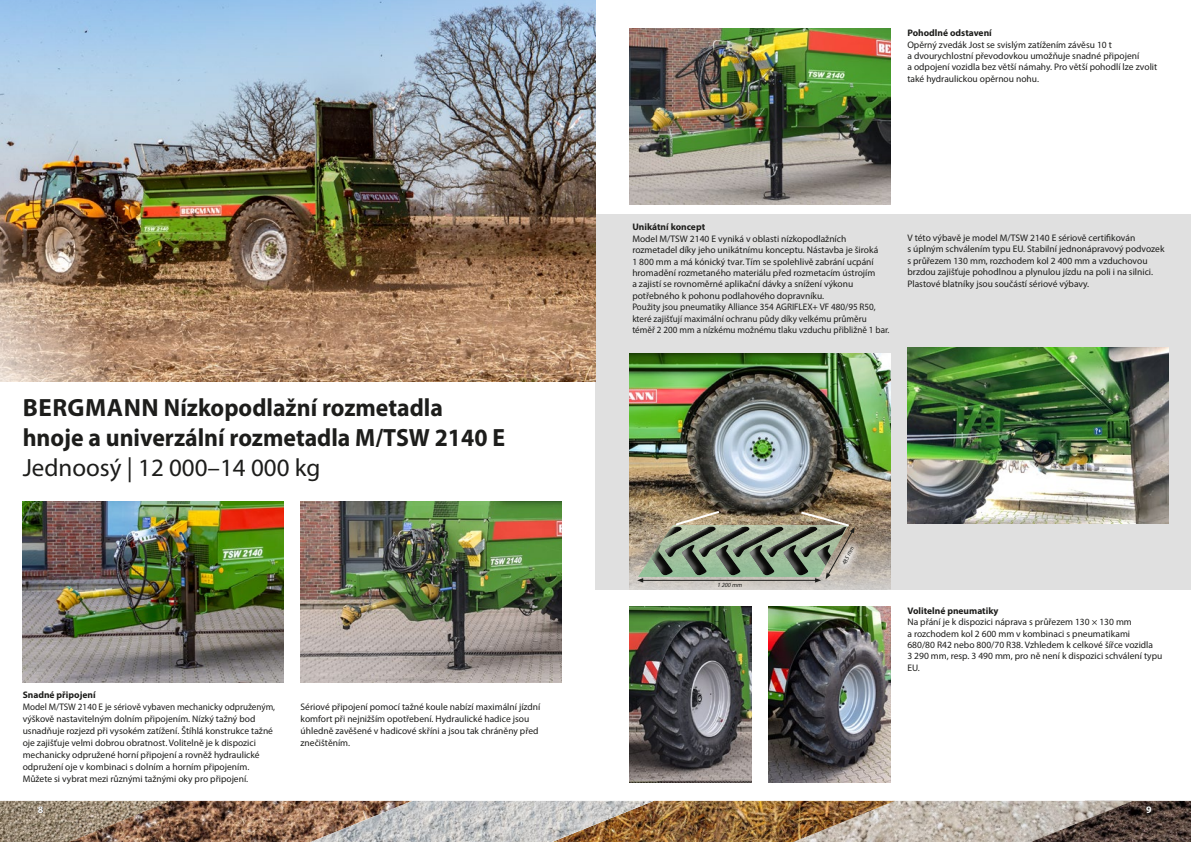
<style>
.page{position:relative;width:1191px;height:842px;background:#fff}
.page>*{position:absolute;margin:0;border:0;box-sizing:border-box;transform-origin:0 0}
.t1{font:700 25px/30px "Myriad Pro";color:#1d1d1b}
.t2{font:25px "Myriad Pro";color:#1d1d1b}
.t3{font:700 10px "Myriad Pro";color:#fff}
.t4{font:9.5px/11.4px "Myriad Pro";color:#1d1d1b}
.t5{font:9.5px/12px "Myriad Pro";color:#1d1d1b;scale:.96 1}
.t6{font:700 9.5px "Myriad Pro";color:#1d1d1b}
.t7{font:italic 6.2px "Myriad Pro";color:#1d1d1b}
.t8{font:italic 6.1px "Myriad Pro";color:#1d1d1b}
</style>
<div class="page">
<img style="left:1133px;top:801px;width:58px;height:41px">
<img style="left:895px;top:801px;width:238px;height:41px">
<img style="left:653px;top:801px;width:242px;height:41px">
<img style="left:412px;top:801px;width:241px;height:41px">
<img style="left:171px;top:801px;width:241px;height:41px">
<img style="left:0;top:801px;width:171px;height:41px">
<svg style="left:38px;top:806px;width:5px;height:7px"></svg>
<svg style="left:1143px;top:803px;width:11px;height:13px"></svg>
<div style="left:595px;top:214px;width:596px;height:376px;background:#e0e0e0"></div>
<img style="left:629px;top:607px;width:122px;height:175px">
<img style="left:629px;top:28px;width:261px;height:176px">
<img style="left:907px;top:348px;width:261px;height:176px">
<img style="left:629px;top:354px;width:261px;height:236px">
<img style="left:23px;top:502px;width:260px;height:180px">
<img style="left:300px;top:502px;width:261px;height:180px">
<img style="left:0;top:0;width:595px;height:381px">
<img style="left:768px;top:607px;width:122px;height:175px">
<svg style="left:637px;top:509px;width:230px;height:73px;background:#8a8e79"></svg>
<h1 class="t1" style="left:23px;top:391px;width:484px">BERGMANN Nízkopodlažní rozmetadla hnoje a univerzální rozmetadla M/TSW 2140 E</h1>
<h1 class="t2" style="left:23px;top:452px;width:299px">Jednoosý | 12 000–14 000 kg</h1>
<p class="t6" style="left:23px;top:689px;width:74px">Snadné připojení</p>
<p class="t5" style="left:23px;top:701px;width:264px">Model M/TSW 2140 E je sériově vybaven mechanicky odpruženým, výškově nastavitelným dolním připojením. Nízký tažný bod usnadňuje rozjezd při vysokém zatížení. Štíhlá konstrukce tažné oje zajišťuje velmi dobrou obratnost. Volitelně je k dispozici mechanicky odpružené horní připojení a rovněž hydraulické odpružení oje v kombinaci s dolním a horním připojením.<br>Můžete si vybrat mezi různými tažnými oky pro připojení.</p>
<p class="t4" style="left:300px;top:701px;width:241px;line-height:12px">Sériové připojení pomocí tažné koule nabízí maximální jízdní komfort při nejnižším opotřebení. Hydraulické hadice jsou úhledně zavěšené v hadicové skříni a jsou tak chráněny před znečištěním.</p>
<p class="t6" style="left:907px;top:27px;width:86px">Pohodlné odstavení</p>
<p class="t4" style="left:907px;top:39px;width:251px">Opěrný zvedák Jost se svislým zatížením závěsu 10 t<br>a dvourychlostní převodovkou umožňuje snadné připojení<br>a odpojení vozidla bez větší námahy. Pro větší pohodlí lze zvolit také hydraulickou opěrnou nohu.</p>
<p class="t6" style="left:632px;top:221px;width:74px">Unikátní koncept</p>
<p class="t4" style="left:632px;top:233px;width:259px">Model M/TSW 2140 E vyniká v oblasti nízkopodlažních rozmetadel díky jeho unikátnímu konceptu. Nástavba je široká<br>1 800 mm a má kónický tvar. Tím se spolehlivě zabrání ucpání hromadění rozmetaného materiálu před rozmetacím ústrojím<br>a zajistí se rovnoměrné aplikační dávky a snížení výkonu potřebného k pohonu podlahového dopravníku.<br>Použity jsou pneumatiky Alliance 354 AGRIFLEX+ VF 480/95 R50, které zajišťují maximální ochranu půdy díky velkému průměru téměř 2 200 mm a nízkému možnému tlaku vzduchu přibližně 1 bar.</p>
<p class="t4" style="left:907px;top:232px;width:258px">V této výbavě je model M/TSW 2140 E sériově certifikován<br>s úplným schválením typu EU. Stabilní jednonápravový podvozek s průřezem 130 mm, rozchodem kol 2 400 mm a vzduchovou brzdou zajišťuje pohodlnou a plynulou jízdu na poli i na silnici.<br>Plastové blatníky jsou součástí sériové výbavy.</p>
<p class="t7" style="left:717px;top:581px;width:26px">1 200 mm</p>
<p class="t8" style="left:840px;top:563px;width:21px;rotate:-64deg">485 mm</p>
<p class="t6" style="left:907px;top:604px;width:93px">Volitelné pneumatiky</p>
<p class="t4" style="left:907px;top:616px;width:256px">Na přání je k dispozici náprava s průřezem 130 × 130 mm<br>a rozchodem kol 2 600 mm v kombinaci s pneumatikami<br>680/80 R42 nebo 800/70 R38. Vzhledem k celkové šířce vozidla<br>3 290 mm, resp. 3 490 mm, pro ně není k dispozici schválení typu EU.</p>
<p class="t3" style="left:38px;top:803px;width:7px">8</p>
<p class="t3" style="left:1146px;top:803px;width:7px">9</p>
</div>
